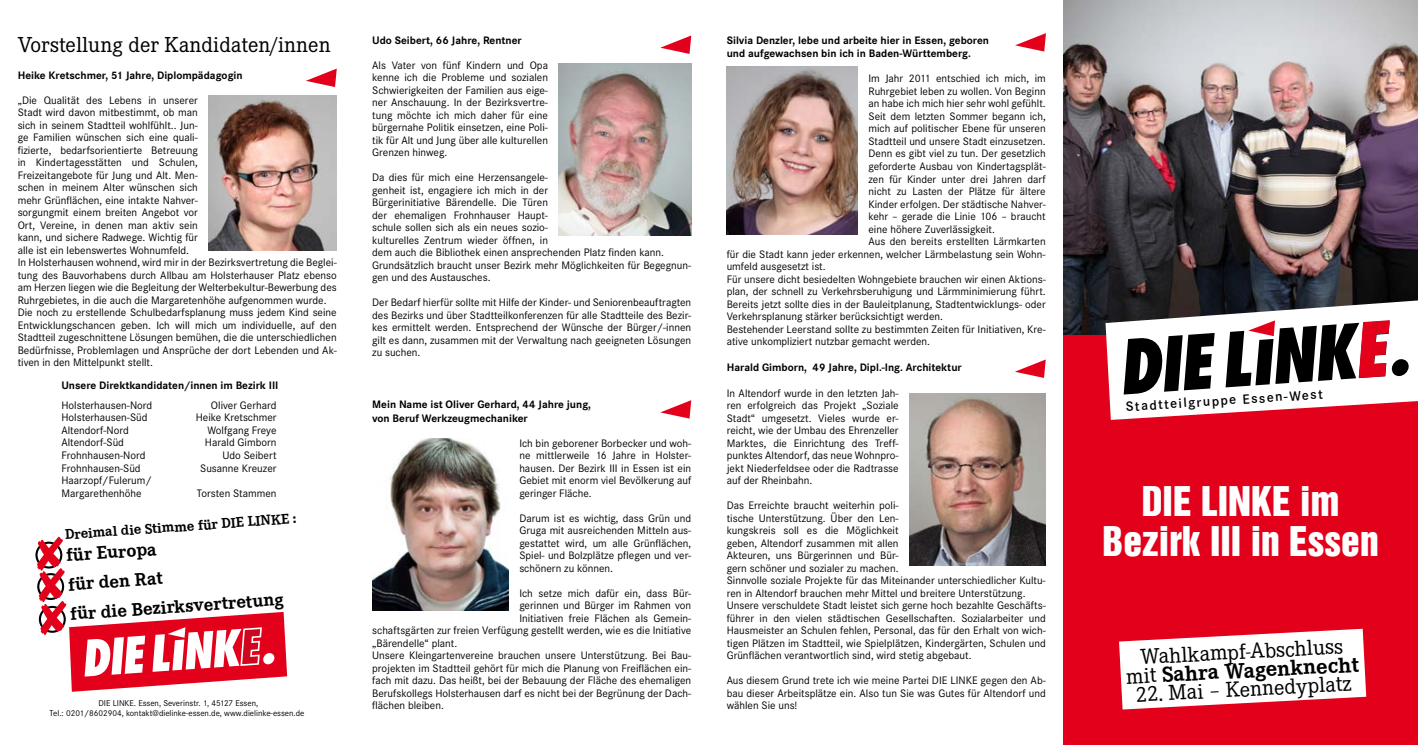
<style>
.page{position:relative;width:1418px;height:745px;background:#fff}
.page>*{position:absolute;margin:0;border:0;box-sizing:border-box;transform-origin:0 0}
.t1{font:37.5px/40px "Helvins";color:#fff;text-align:center}
.t2{font:22.5px/18.8px "Corporate E";color:#000;text-align:center}
.t3{font:700 18.88px/29.4px "Corporate E";color:#000}
.t4{font:700 14.75px "Corporate E";color:#000}
.t5{font:600 14px "Corporate S";color:#000}
.t6{font:11.25px/12.5px "Corporate S";color:#000;text-align:justify}
.t7{font:700 11.25px/13.8px "Corporate S";color:#000}
.t8{font:8.75px/10px "Corporate S";color:#000;text-align:center}
.s1{font-weight:700}
</style>
<div class="page">
<div style="left:1063px;top:334px;width:354px;height:410px;background:#e2001a"></div>
<svg style="left:1015px;top:359px;width:30px;height:18px"></svg>
<img style="left:1063px;top:0;width:354px;height:334px">
<img style="left:208px;top:96px;width:129px;height:154px">
<img style="left:558px;top:64px;width:133px;height:171px">
<svg style="left:306px;top:69px;width:31px;height:18px"></svg>
<svg style="left:660px;top:35px;width:31px;height:19px"></svg>
<svg style="left:660px;top:400px;width:31px;height:18px"></svg>
<svg style="left:1015px;top:33px;width:30px;height:18px"></svg>
<img style="left:372px;top:438px;width:136px;height:171px">
<img style="left:909px;top:393px;width:136px;height:172px">
<img style="left:726px;top:66px;width:131px;height:168px">
<svg style="left:1105px;top:300px;width:312px;height:119px"></svg>
<div style="left:35px;top:541px;width:27px;height:27px;border:2px solid #000;border-radius:50%"></div>
<svg style="left:37px;top:536px;width:250px;height:155px"></svg>
<svg style="left:1119px;top:628px;width:247px;height:81px"></svg>
<h2 class="t2" style="left:18px;top:36px;width:314px">Vorstellung der Kandidaten/innen</h2>
<p class="t7" style="left:18px;top:68px;width:226px">Heike Kretschmer, 51 Jahre, Diplompädagogin</p>
<p class="t6" style="left:18px;top:94px;width:320px;text-align:left">„Die Qualität des Lebens in unserer<br>Stadt wird davon mitbestimmt, ob man<br>sich in seinem Stadtteil wohlfühlt.. Jun-<br>ge Familien wünschen sich eine quali-<br>fizierte, bedarfsorientierte Betreuung<br>in Kindertagesstätten und Schulen,<br>Freizeitangebote für Jung und Alt. Men-<br>schen in meinem Alter wünschen sich<br>mehr Grünflächen, eine intakte Nahver-<br>sorgungmit einem breiten Angebot vor<br>Ort, Vereine, in denen man aktiv sein<br>kann, und sichere Radwege. Wichtig für<br>alle ist ein lebenswertes Wohnumfeld.<br>In Holsterhausen wohnend, wird mir in der Bezirksvertretung die Beglei&shy;tung des Bauvorhabens durch Allbau am Holsterhauser Platz ebenso am Herzen liegen wie die Begleitung der Welterbekultur-Bewerbung des Ruhrgebietes, in die auch die Margaretenhöhe aufgenommen wurde.<br>Die noch zu erstellende Schulbedarfsplanung muss jedem Kind seine Entwicklungschancen geben. Ich will mich um individuelle, auf den Stadtteil zugeschnittene Lösungen bemühen, die die unterschiedlichen Bedürfnisse, Problemlagen und Ansprüche der dort Lebenden und Ak&shy;tiven in den Mittelpunkt stellt.</p>
<p class="t7" style="left:61px;top:378px;width:218px">Unsere Direktkandidaten/innen im Bezirk III</p>
<p class="t6" style="left:61px;top:399px;width:92px">Holsterhausen-Nord</p>
<p class="t6" style="left:211px;top:399px;width:67px">Oliver Gerhard</p>
<p class="t6" style="left:61px;top:411px;width:88px">Holsterhausen-Süd</p>
<p class="t6" style="left:196px;top:411px;width:82px">Heike Kretschmer</p>
<p class="t6" style="left:61px;top:424px;width:69px">Altendorf-Nord</p>
<p class="t6" style="left:207px;top:424px;width:71px">Wolfgang Freye</p>
<p class="t6" style="left:61px;top:436px;width:64px">Altendorf-Süd</p>
<p class="t6" style="left:205px;top:436px;width:73px">Harald Gimborn</p>
<p class="t6" style="left:61px;top:449px;width:86px">Frohnhausen-Nord</p>
<p class="t6" style="left:222px;top:449px;width:56px">Udo Seibert</p>
<p class="t6" style="left:61px;top:461px;width:81px">Frohnhausen-Süd</p>
<p class="t6" style="left:200px;top:461px;width:78px">Susanne Kreuzer</p>
<p class="t6" style="left:61px;top:474px;width:92px">Haarzopf/Fulerum/<br>Margarethenhöhe</p>
<p class="t6" style="left:197px;top:486px;width:81px">Torsten Stammen</p>
<h3 class="t4" style="left:64px;top:525px;width:233px;rotate:-4deg">Dreimal die Stimme für DIE LINKE :</h3>
<h3 class="t3" style="left:65px;top:540px;width:215px;rotate:-4deg">für Europa<br>für den Rat<br>für die Bezirksvertretung</h3>
<p class="t8" style="left:50px;top:697px;width:256px">DIE LINKE. Essen, Severinstr. 1, 45127 Essen,<br>Tel.: 0201/8602904, kontakt@dielinke-essen.de, www.dielinke-essen.de</p>
<p class="t7" style="left:372px;top:33px;width:151px">Udo Seibert, 66 Jahre, Rentner</p>
<p class="t6" style="left:372px;top:59px;width:177px">Als Vater von fünf Kindern und Opa kenne ich die Probleme und sozialen Schwierigkeiten der Familien aus eige&shy;ner Anschauung. In der Bezirksvertre&shy;tung möchte ich mich daher für eine bürgernahe Politik einsetzen, eine Poli&shy;tik für Alt und Jung über alle kulturellen Grenzen hinweg.</p>
<p class="t6" style="left:372px;top:171px;width:320px;text-align:left">Da dies für mich eine Herzensangele-<br>genheit ist, engagiere ich mich in der<br>Bürgerinitiative Bärendelle. Die Türen<br>der ehemaligen Frohnhauser Haupt-<br>schule sollen sich als ein neues sozio-<br>kulturelles Zentrum wieder öffnen, in<br>dem auch die Bibliothek einen ansprechenden Platz finden kann.<br>Grundsätzlich braucht unser Bezirk mehr Möglichkeiten für Begegnun&shy;gen und des Austausches.</p>
<p class="t6" style="left:372px;top:296px;width:320px">Der Bedarf hierfür sollte mit Hilfe der Kinder- und Seniorenbeauftragten des Bezirks und über Stadtteilkonferenzen für alle Stadtteile des Bezir&shy;kes ermittelt werden. Entsprechend der Wünsche der Bürger/-innen gilt es dann, zusammen mit der Verwaltung nach geeigneten Lösungen zu suchen.</p>
<p class="t7" style="left:372px;top:397px;width:220px">Mein Name ist Oliver Gerhard, 44 Jahre jung, von Beruf Werkzeugmechaniker</p>
<p class="t6" style="left:519px;top:436px;width:173px">Ich bin geborener Borbecker und woh&shy;ne mittlerweile 16 Jahre in Holster&shy;hausen. Der Bezirk III in Essen ist ein Gebiet mit enorm viel Bevölkerung auf geringer Fläche.</p>
<p class="t6" style="left:519px;top:511px;width:173px">Darum ist es wichtig, dass Grün und Gruga mit ausreichenden Mitteln aus&shy;gestattet wird, um alle Grünflächen, Spiel- und Bolzplätze pflegen und ver&shy;schönern zu können.</p>
<p class="t6" style="left:519px;top:586px;width:173px">Ich setze mich dafür ein, dass Bür-</p>
<p class="t6" style="left:519px;top:599px;width:173px">gerinnen und Bürger im Rahmen von</p>
<p class="t6" style="left:519px;top:611px;width:173px">Initiativen freie Flächen als Gemein-</p>
<p class="t6" style="left:372px;top:624px;width:320px">schaftsgärten zur freien Verfügung gestellt werden, wie es die Initiative</p>
<p class="t6" style="left:372px;top:636px;width:87px">„Bärendelle“ plant.</p>
<p class="t6" style="left:372px;top:649px;width:320px">Unsere Kleingartenvereine brauchen unsere Unterstützung. Bei Bau-</p>
<p class="t6" style="left:372px;top:661px;width:320px">projekten im Stadtteil gehört für mich die Planung von Freiflächen ein-</p>
<p class="t6" style="left:372px;top:674px;width:320px">fach mit dazu. Das heißt, bei der Bebauung der Fläche des ehemaligen</p>
<p class="t6" style="left:372px;top:686px;width:320px">Berufskollegs Holsterhausen darf es nicht bei der Begrünung der Dach-</p>
<p class="t6" style="left:372px;top:699px;width:73px">flächen bleiben.</p>
<p class="t7" style="left:726px;top:33px;width:264px">Silvia Denzler, lebe und arbeite hier in Essen, geboren und aufgewachsen bin ich in Baden-Württemberg.</p>
<p class="t6" style="left:868px;top:72px;width:179px">Im Jahr 2011 entschied ich mich, im</p>
<p class="t6" style="left:868px;top:85px;width:179px">Ruhrgebiet leben zu wollen. Von Beginn</p>
<p class="t6" style="left:868px;top:97px;width:179px">an habe ich mich hier sehr wohl gefühlt.</p>
<p class="t6" style="left:868px;top:110px;width:179px">Seit dem letzten Sommer begann ich,</p>
<p class="t6" style="left:868px;top:122px;width:179px">mich auf politischer Ebene für unseren</p>
<p class="t6" style="left:868px;top:135px;width:179px">Stadtteil und unsere Stadt einzusetzen.</p>
<p class="t6" style="left:868px;top:147px;width:179px">Denn es gibt viel zu tun. Der gesetzlich</p>
<p class="t6" style="left:868px;top:160px;width:179px">geforderte Ausbau von Kindertagsplät-</p>
<p class="t6" style="left:868px;top:172px;width:179px">zen für Kinder unter drei Jahren darf</p>
<p class="t6" style="left:868px;top:185px;width:179px">nicht zu Lasten der Plätze für ältere</p>
<p class="t6" style="left:868px;top:197px;width:179px">Kinder erfolgen. Der städtische Nahver-</p>
<p class="t6" style="left:868px;top:210px;width:179px">kehr – gerade die Linie 106 – braucht</p>
<p class="t6" style="left:868px;top:222px;width:128px">eine höhere Zuverlässigkeit.</p>
<p class="t6" style="left:868px;top:235px;width:179px">Aus den bereits erstellten Lärmkarten</p>
<p class="t6" style="left:726px;top:247px;width:320px">für die Stadt kann jeder erkennen, welcher Lärmbelastung sein Wohn-</p>
<p class="t6" style="left:726px;top:260px;width:100px">umfeld ausgesetzt ist.</p>
<p class="t6" style="left:726px;top:272px;width:320px">Für unsere dicht besiedelten Wohngebiete brauchen wir einen Aktions-</p>
<p class="t6" style="left:726px;top:285px;width:320px">plan, der schnell zu Verkehrsberuhigung und Lärmminimierung führt.</p>
<p class="t6" style="left:726px;top:297px;width:320px">Bereits jetzt sollte dies in der Bauleitplanung, Stadtentwicklungs- oder</p>
<p class="t6" style="left:726px;top:310px;width:218px">Verkehrsplanung stärker berücksichtigt werden.</p>
<p class="t6" style="left:726px;top:322px;width:320px">Bestehender Leerstand sollte zu bestimmten Zeiten für Initiativen, Kre-</p>
<p class="t6" style="left:726px;top:335px;width:205px">ative unkompliziert nutzbar gemacht werden.</p>
<p class="t7" style="left:726px;top:361px;width:237px">Harald Gimborn, 49 Jahre, Dipl.-Ing. Architektur</p>
<p class="t6" style="left:726px;top:386px;width:173px">In Altendorf wurde in den letzten Jah&shy;ren erfolgreich das Projekt „Soziale Stadt“ umgesetzt. Vieles wurde er&shy;reicht, wie der Umbau des Ehrenzeller Marktes, die Einrichtung des Treff&shy;punktes Altendorf, das neue Wohnpro&shy;jekt Niederfeldsee oder die Radtrasse auf der Rheinbahn.</p>
<p class="t6" style="left:726px;top:499px;width:320px;text-align:left">Das Erreichte braucht weiterhin poli-<br>tische Unterstützung. Über den Len-<br>kungskreis soll es die Möglichkeit<br>geben, Altendorf zusammen mit allen<br>Akteuren, uns Bürgerinnen und Bür-<br>gern schöner und sozialer zu machen.<br>Sinnvolle soziale Projekte für das Miteinander unterschiedlicher Kultu&shy;ren in Altendorf brauchen mehr Mittel und breitere Unterstützung.<br>Unsere verschuldete Stadt leistet sich gerne hoch bezahlte Geschäfts&shy;führer in den vielen städtischen Gesellschaften. Sozialarbeiter und Hausmeister an Schulen fehlen, Personal, das für den Erhalt von wich&shy;tigen Plätzen im Stadtteil, wie Spielplätzen, Kindergärten, Schulen und Grünflächen verantwortlich sind, wird stetig abgebaut.</p>
<p class="t6" style="left:726px;top:674px;width:320px">Aus diesem Grund trete ich wie meine Partei DIE LINKE gegen den Ab&shy;bau dieser Arbeitsplätze ein. Also tun Sie was Gutes für Altendorf und wählen Sie uns!</p>
<p class="t5" style="left:1125px;top:398px;width:199px;rotate:-4deg">Stadtteilgruppe Essen-West</p>
<h1 class="t1" style="left:1102px;top:482px;width:278px">DIE LINKE im<br>Bezirk III in Essen</h1>
<h2 class="t2" style="left:1124px;top:648px;width:235px;rotate:-3deg">Wahlkampf-Abschluss mit <span class="s1">Sahra Wagenknecht</span></h2>
<h2 class="t2" style="left:1135px;top:685px;width:217px;rotate:-3deg">22. Mai – Kennedyplatz</h2>
</div>
